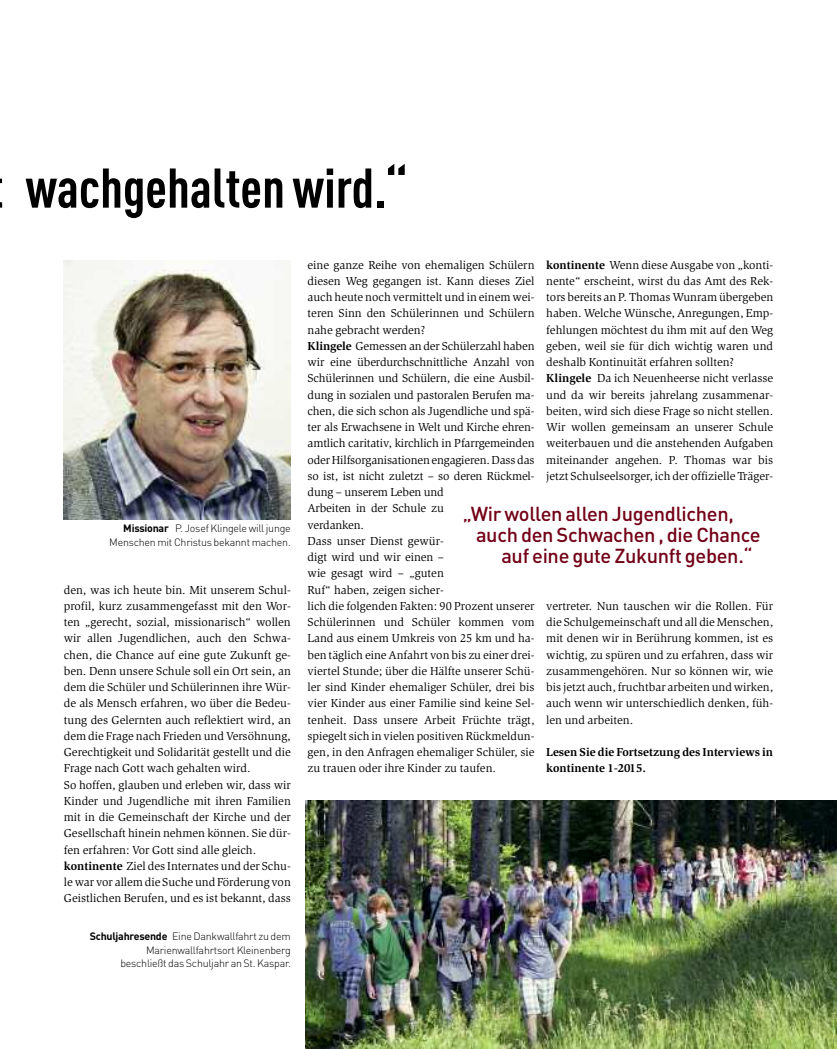
<style>
.page{position:relative;width:837px;height:1049px;background:#fff}
.page>*{position:absolute;margin:0;border:0;box-sizing:border-box;transform-origin:0 0}
.t1{font:700 55px "DIN Cond";color:#000}
.t2{font:500 20px "DIN Pro";letter-spacing:-.015em;color:#720016}
.t3{font:11.88px/16.2px "Slimbach Std";color:#000}
.t4{font:700 11.88px/16.2px "Slimbach Std";color:#000}
.t5{font:300 10.62px/13.8px "DIN Pro";letter-spacing:-.02em;color:#000;text-align:right}
.s1{font-weight:700}
</style>
<div class="page">
<img style="left:305px;top:801px;width:531px;height:248px">
<img style="left:64px;top:260px;width:227px;height:259px">
<h1 class="t1" style="left:25px;top:155px;width:384px">wachgehaltenwird.“</h1>
<p class="t5" style="left:109px;top:521px;width:183px"><span class="s1">Missionar</span> P. Josef Klingele will junge<br>Menschen mit Christus bekannt machen.</p>
<p class="t3" style="left:64px;top:582px;width:228px">den, was ich heute bin. Mit unserem Schul&shy;profil, kurz zusammengefasst mit den Wor&shy;ten „gerecht, sozial, missionarisch“ wollen wir allen Jugendlichen, auch den Schwa&shy;chen, die Chance auf eine gute Zukunft ge&shy;ben. Denn unsere Schule soll ein Ort sein, an dem die Schüler und Schülerinnen ihre Wür&shy;de als Mensch erfahren, wo über die Bedeu&shy;tung des Gelernten auch reflektiert wird, an dem die Frage nach Frieden und Versöhnung, Gerechtigkeit und Solidarität gestellt und die Frage nach Gott wach gehalten wird.<br>So hoffen, glauben und erleben wir, dass wir Kinder und Jugendliche mit ihren Familien mit in die Gemeinschaft der Kirche und der Gesellschaft hinein nehmen können. Sie dür&shy;fen erfahren: Vor Gott sind alle gleich. <span class="s1">kontinente</span> Ziel des Internates und der Schu&shy;lewar vor allem die Suche und Förderung von Geistlichen Berufen, und es ist bekannt, dass</p>
<p class="t5" style="left:90px;top:929px;width:202px"><span class="s1">Schuljahresende</span> Eine Dankwallfahrt zu dem<br>Marienwallfahrtsort Kleinenberg<br>beschließt das Schuljahr an St. Kaspar.</p>
<p class="t3" style="left:307px;top:257px;width:228px">eine ganze Reihe von ehemaligen Schülern diesen Weg gegangen ist. Kann dieses Ziel auch heute noch vermittelt und in einem wei&shy;teren Sinn den Schülerinnen und Schülern nahe gebracht werden?<br><span class="s1">Klingele</span> Gemessen an der Schülerzahl haben wir eine überdurchschnittliche Anzahl von Schülerinnen und Schülern, die eine Ausbil&shy;dung in sozialen und pastoralen Berufen ma&shy;chen, die sich schon als Jugendliche und spä&shy;ter als Erwachsene in Welt und Kirche ehren&shy;amtlich caritativ, kirchlich in Pfarrgemeinden oderHilfsorganisationenengagieren.Dassdas so ist, ist nicht zuletzt – so deren Rückmel&shy;dung – unserem Leben und<br>Arbeiten in der Schule zu<br>verdanken.<br>Dass unser Dienst gewür-<br>digt wird und wir einen –<br>wie gesagt wird – „guten<br>Ruf“ haben, zeigen sicher-<br>lich die folgenden Fakten: 90 Prozent unserer Schülerinnen und Schüler kommen vom Land aus einem Umkreis von 25 km und ha&shy;ben täglich eine Anfahrt von bis zu einer drei&shy;viertel Stunde; über die Hälfte unserer Schü&shy;ler sind Kinder ehemaliger Schüler, drei bis vier Kinder aus einer Familie sind keine Sel&shy;tenheit. Dass unsere Arbeit Früchte trägt, spiegelt sich in vielen positiven Rückmeldun&shy;gen, in den Anfragen ehemaliger Schüler, sie zu trauen oder ihre Kinder zu taufen.</p>
<p class="t3" style="left:546px;top:257px;width:228px"><span class="s1">kontinente</span> Wenn diese Ausgabe von „konti&shy;nente“ erscheint, wirst du das Amt des Rek&shy;tors bereits an P. ThomasWunram übergeben haben. Welche Wünsche, Anregungen, Emp&shy;fehlungen möchtest du ihm mit auf den Weg geben, weil sie für dich wichtig waren und deshalb Kontinuität erfahren sollten?<br><span class="s1">Klingele</span> Da ich Neuenheerse nicht verlasse und da wir bereits jahrelang zusammenar&shy;beiten, wird sich diese Frage so nicht stellen.<br>Wir wollen gemeinsam an unserer Schule weiterbauen und die anstehenden Aufgaben miteinander angehen. P. Thomas war bis jetzt Schulseelsorger, ich der offizielle Träger-</p>
<h2 class="t2" style="left:462px;top:502px;width:272px">„Wir wollen allen Jugendlichen,</h2>
<h2 class="t2" style="left:476px;top:523px;width:286px">auch den Schwachen , die Chance</h2>
<h2 class="t2" style="left:501px;top:544px;width:253px">auf eine gute Zukunft geben.“</h2>
<p class="t3" style="left:546px;top:599px;width:228px;text-align:justify">vertreter. Nun tauschen wir die Rollen. Für die Schulgemeinschaft und all die Menschen, mit denen wir in Berührung kommen, ist es wichtig, zu spüren und zu erfahren, dass wir zusammengehören. Nur so können wir, wie bis jetzt auch, fruchtbar arbeiten und wirken, auch wenn wir unterschiedlich denken, füh&shy;len und arbeiten.</p>
<p class="t4" style="left:546px;top:745px;width:228px">Lesen Sie die Fortsetzung des Interviews in kontinente 1-2015.</p>
</div>
